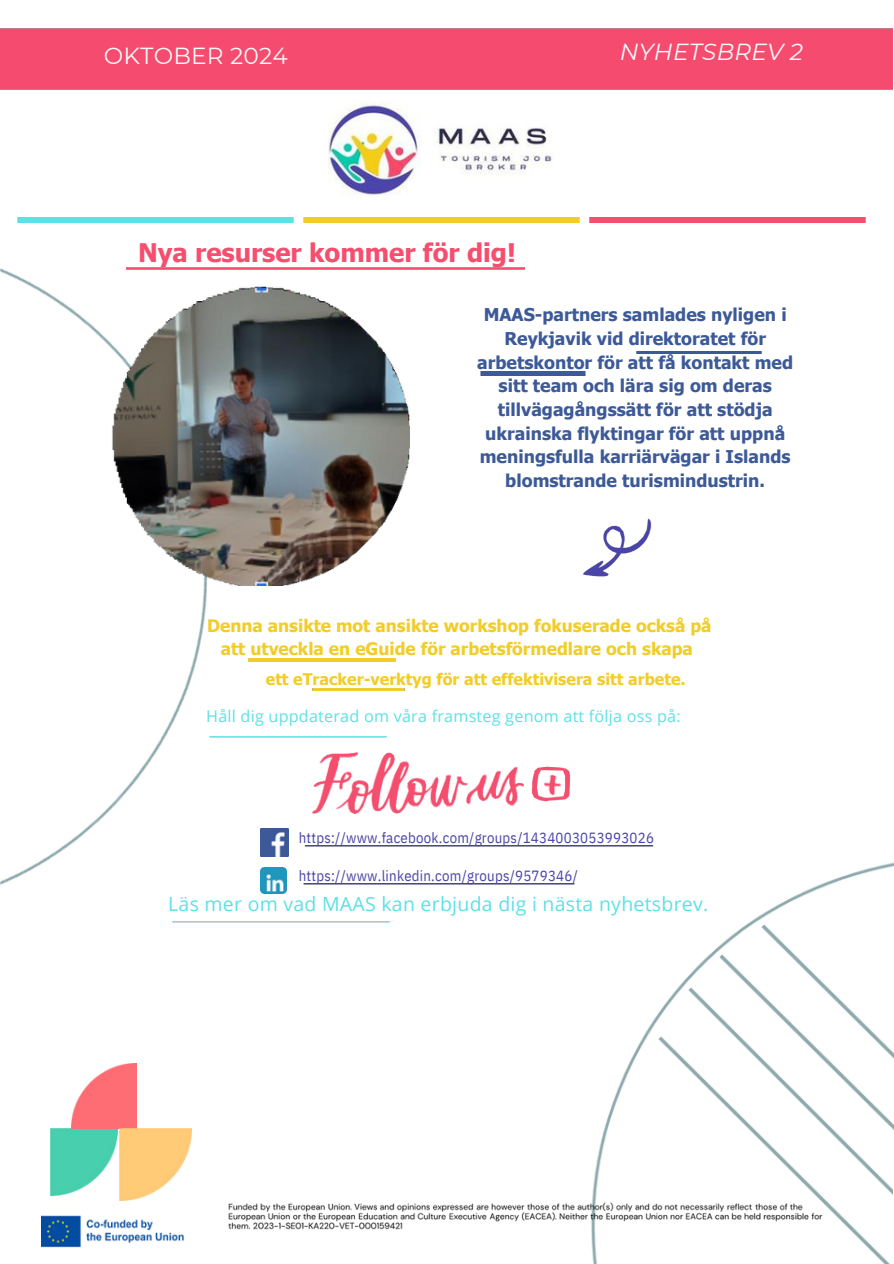
<style>
.page{position:relative;width:894px;height:1264px;background:#fff}
.page>*{position:absolute;margin:0;border:0;box-sizing:border-box;transform-origin:0 0}
.t1{font:700 25.65px "Tahoma";color:#f54e6e}
.t2{font:23.25px "Montserrat";letter-spacing:.01em;color:#f9f9f9}
.t3{font:italic 23.25px "Montserrat";letter-spacing:.01em;color:#f9f9f9}
.t4{font:19.5px "Open Sans";letter-spacing:.015em;color:#5ce1e6}
.t5{font:700 17.55px/23.7px "Tahoma";color:#3c5998;text-align:center}
.t6{font:700 17.25px/23.7px "Tahoma";color:#f2cd28;text-align:center}
.t7{font:16.2px "Open Sans";letter-spacing:.015em;color:#5ce1e6}
.t8{font:700 16.05px "Tahoma";color:#f2cd28}
.t9{font:14.7px "IBM Plex Sans Cond";letter-spacing:.015em;color:#4a44a8}
</style>
<div class="page">
<div style="left:0;top:28px;width:892px;height:61px;background:#f54b6e"></div>
<img style="left:42px;top:1215px;width:142px;height:32px">
<img style="left:390px;top:218px;width:476px;height:4px">
<img style="left:328px;top:102px;width:224px;height:91px">
<img style="left:51px;top:1128px;width:66px;height:66px">
<img style="left:71px;top:1063px;width:65px;height:65px">
<img style="left:120px;top:1128px;width:72px;height:72px">
<img style="left:591px;top:862px;width:302px;height:401px">
<img style="left:719px;top:954px;width:174px;height:82px">
<img style="left:761px;top:924px;width:131px;height:63px">
<img style="left:658px;top:1036px;width:235px;height:227px">
<img style="left:687px;top:987px;width:205px;height:276px">
<img style="left:0;top:186px;width:390px;height:737px">
<img style="left:261px;top:828px;width:28px;height:28px">
<img style="left:261px;top:867px;width:25px;height:26px">
<img style="left:583px;top:518px;width:69px;height:59px">
<img style="left:312px;top:752px;width:211px;height:61px">
<img style="left:531px;top:766px;width:40px;height:36px">
<img style="left:544px;top:775px;width:16px;height:19px">
<img style="left:111px;top:287px;width:298px;height:298px">
<img style="left:168px;top:921px;width:222px;height:1px">
<img style="left:206px;top:736px;width:183px;height:1px">
<img style="left:225px;top:659px;width:171px;height:2px">
<img style="left:299px;top:688px;width:106px;height:2px">
<img style="left:126px;top:268px;width:399px;height:2px">
<img style="left:298px;top:883px;width:277px;height:1px">
<img style="left:480px;top:372px;width:106px;height:3px">
<img style="left:298px;top:845px;width:356px;height:2px">
<img style="left:636px;top:351px;width:126px;height:2px">
<img style="left:228px;top:1200px;width:601px;height:40px">
<p class="t2" style="left:104px;top:41px;width:185px">OKTOBER 2024</p>
<p class="t3" style="left:619px;top:37px;width:185px">NYHETSBREV 2</p>
<p class="t1" style="left:138px;top:237px;width:379px">Nya resurser kommer för dig!</p>
<p class="t5" style="left:477px;top:302px;width:317px">MAAS-partners samlades nyligen i Reykjavik vid direktoratet för arbetskontor för att få kontakt med sitt team och lära sig om deras tillvägagångssätt för att stödja ukrainska flyktingar för att uppnå meningsfulla karriärvägar i Islands blomstrande turismindustrin.</p>
<p class="t6" style="left:207px;top:613px;width:506px">Denna ansikte mot ansikte workshop fokuserade också på att utveckla en eGuide för arbetsförmedlare och skapa</p>
<p class="t8" style="left:266px;top:669px;width:421px">ett eTracker-verktyg för att effektivisera sitt arbete.</p>
<p class="t7" style="left:206px;top:704px;width:476px">Håll dig uppdaterad om våra framsteg genom att följa oss på:</p>
<p class="t9" style="left:299px;top:828px;width:356px">https://www.facebook.com/groups/1434003053993026</p>
<h4 class="t9" style="left:299px;top:865px;width:280px">https://www.linkedin.com/groups/9579346/</h4>
<p class="t4" style="left:168px;top:889px;width:541px">Läs mer om vad MAAS kan erbjuda dig i nästa nyhetsbrev.</p>
</div>
